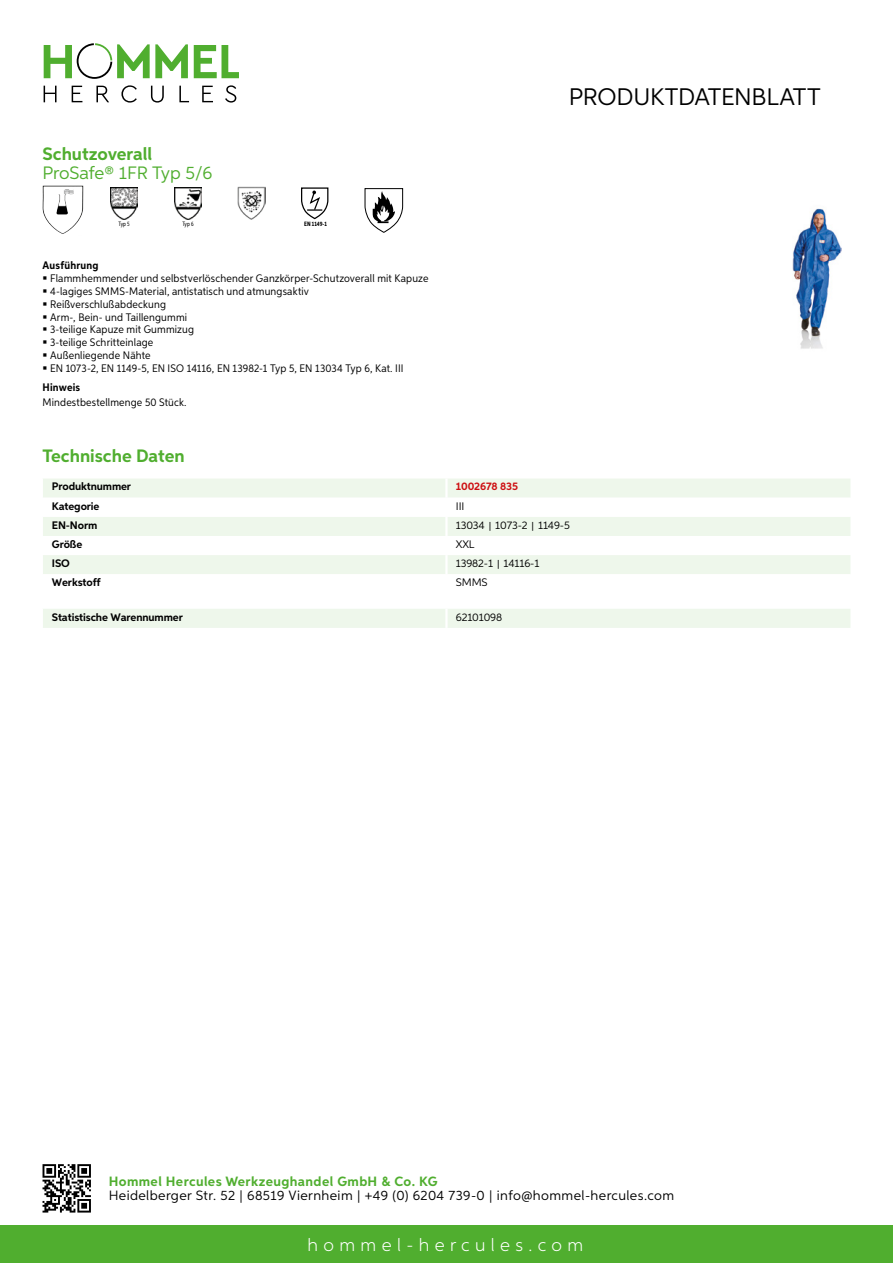
<style>
.page{position:relative;width:893px;height:1263px;background:#fff}
.page>*{position:absolute;margin:0;border:0;box-sizing:border-box;transform-origin:0 0}
.t1{font:24px "Aspira";letter-spacing:-.01em;color:#000}
.t2{font:700 18px "Aspira";color:#50ae2f}
.t3{font:300 18px "Aspira";letter-spacing:.3em;color:#fff}
.t4{font:18px "Aspira";color:#50ae2f}
.t5{font:13.5px "Aspira";letter-spacing:.03em;color:#000}
.t6{font:700 13.5px "Aspira";letter-spacing:.03em;color:#50ae2f}
.t7{font:10.95px/12.8px "Aspira Nar";letter-spacing:.015em;color:#000}
.t8{font:700 10.95px "Aspira";letter-spacing:-.01em;color:#000}
.t9{font:10.95px "Aspira";letter-spacing:-.01em;color:#000}
.t10{font:700 10.95px "Aspira Nar";letter-spacing:.02em;color:#000}
.t11{font:700 10.95px "Aspira";letter-spacing:-.01em;color:#cd1013}
.t12{font:6.3px "Aspira XX Nar";letter-spacing:-.035em;color:#000}
.t13{font:700 6.3px "Aspira XX Nar";color:#000}
.s1{font-family:"Wuerth Global";font-size:10.5px}
</style>
<div class="page">
<div style="left:0;top:1226px;width:893px;height:37px;background:#50ae2f"></div>
<svg style="left:43px;top:1164px;width:48px;height:48px"></svg>
<svg style="left:194px;top:45px;width:45px;height:33px"></svg>
<svg style="left:44px;top:43px;width:144px;height:36px"></svg>
<svg style="left:44px;top:86px;width:13px;height:16px"></svg>
<svg style="left:72px;top:86px;width:10px;height:16px"></svg>
<svg style="left:96px;top:86px;width:13px;height:16px"></svg>
<svg style="left:121px;top:85px;width:16px;height:18px"></svg>
<svg style="left:151px;top:86px;width:13px;height:17px"></svg>
<svg style="left:179px;top:86px;width:10px;height:16px"></svg>
<svg style="left:202px;top:86px;width:11px;height:16px"></svg>
<svg style="left:225px;top:85px;width:11px;height:18px"></svg>
<div style="left:43px;top:479px;width:807px;height:18px;background:#eef7eb"></div>
<svg style="left:43px;top:517px;width:807px;height:57px;fill:#eef7eb"></svg>
<hr style="left:445px;top:478px;width:3px;height:20px;background:#fff">
<hr style="left:445px;top:517px;width:3px;height:19px;background:#fff">
<hr style="left:445px;top:536px;width:3px;height:19px;background:#fff">
<hr style="left:445px;top:555px;width:3px;height:19px;background:#fff">
<div style="left:43px;top:609px;width:807px;height:19px;background:#eef7eb"></div>
<hr style="left:445px;top:609px;width:3px;height:19px;background:#fff">
<img style="left:43px;top:185px;width:28px;height:35px">
<img style="left:111px;top:187px;width:27px;height:32px">
<img style="left:174px;top:187px;width:28px;height:32px">
<img style="left:238px;top:186px;width:28px;height:34px">
<svg style="left:301px;top:187px;width:28px;height:33px"></svg>
<svg style="left:364px;top:188px;width:40px;height:45px"></svg>
<img style="left:793px;top:208px;width:49px;height:141px">
<h2 class="t2" style="left:43px;top:142px;width:111px">Schutzoverall</h2>
<h2 class="t4" style="left:43px;top:162px;width:171px">ProSafe® 1FR Typ 5/6</h2>
<p class="t12" style="left:119px;top:220px;width:13px">Typ 5</p>
<p class="t12" style="left:182px;top:220px;width:13px">Typ 6</p>
<p class="t13" style="left:304px;top:220px;width:24px">EN 1149-1</p>
<p class="t10" style="left:43px;top:259px;width:58px">Ausführung</p>
<p class="t7" style="left:50px;top:272px;width:380px">Flammhemmender und selbstverlöschender Ganzkörper-Schutzoverall mit Kapuze 4-lagiges SMMS-Material, antistatisch und atmungsaktiv<br>Reißverschlußabdeckung<br>Arm-, Bein- und Taillengummi<br>3-teilige Kapuze mit Gummizug<br>3-teilige Schritteinlage<br>Außenliegende Nähte<br>EN 1073-2, EN 1149-5, EN ISO 14116, EN 13982-1 Typ 5, EN 13034 Typ 6, Kat. III</p>
<p class="t10" style="left:43px;top:380px;width:39px">Hinweis</p>
<p class="t7" style="left:43px;top:396px;width:146px">Mindestbestellmenge 50 Stück.</p>
<h1 class="t1" style="left:569px;top:82px;width:253px">Produktdatenblatt</h1>
<h2 class="t2" style="left:43px;top:444px;width:144px">Technische Daten</h2>
<p class="t8" style="left:52px;top:480px;width:81px">Produktnummer</p>
<p class="t11" style="left:456px;top:480px;width:64px">1002678 835</p>
<p class="t8" style="left:52px;top:499px;width:49px">Kategorie</p>
<p class="t9" style="left:456px;top:499px;width:10px">III</p>
<p class="t8" style="left:52px;top:518px;width:47px">EN-Norm</p>
<p class="t9" style="left:456px;top:518px;width:116px">13034 <span class="s1">|</span> 1073-2 <span class="s1">|</span> 1149-5</p>
<p class="t8" style="left:52px;top:537px;width:32px">Größe</p>
<p class="t9" style="left:456px;top:537px;width:19px">XXL</p>
<p class="t8" style="left:52px;top:556px;width:19px">ISO</p>
<p class="t9" style="left:456px;top:557px;width:85px">13982-1 <span class="s1">|</span> 14116-1</p>
<p class="t8" style="left:52px;top:576px;width:50px">Werkstoff</p>
<p class="t9" style="left:456px;top:576px;width:33px">SMMS</p>
<p class="t8" style="left:52px;top:610px;width:132px">Statistische Warennummer</p>
<p class="t9" style="left:456px;top:610px;width:48px">62101098</p>
<p class="t6" style="left:109px;top:1172px;width:330px">Hommel Hercules Werkzeughandel GmbH &amp; Co. KG</p>
<p class="t5" style="left:109px;top:1187px;width:567px">Heidelberger Str. 52 | 68519 Viernheim | +49 (0) 6204 739-0 | info@hommel-hercules.com</p>
<h2 class="t3" style="left:307px;top:1234px;width:277px">hommel-hercules.com</h2>
</div>
